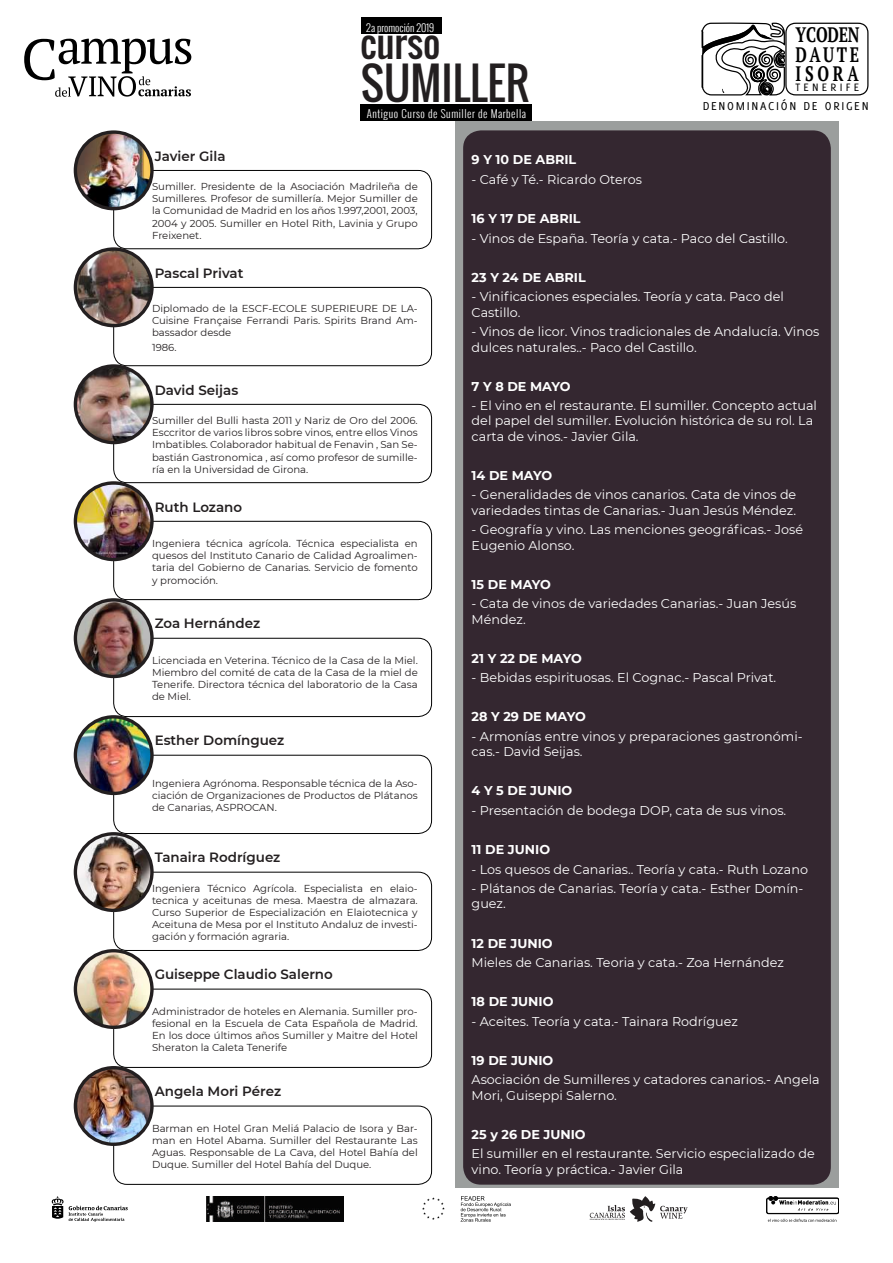
<style>
.page{position:relative;width:893px;height:1263px;background:#fff}
.page>*{position:absolute;margin:0;border:0;box-sizing:border-box;transform-origin:0 0}
.t1{font:43.2px "Oswald";color:#231f20}
.t2{font:37.35px "Oswald";color:#231f20}
.t3{font:700 20.85px/19.5px "PT Serif";letter-spacing:.16em;color:#000;text-align:justify;scale:.74 1}
.t4{font:600 13.5px "Montserrat";color:#231f20}
.t5{font:12.75px/15.3px "Montserrat";color:#fff}
.t6{font:700 12.75px "Montserrat";color:#fff}
.t7{font:12.6px "Delicious";letter-spacing:.135em;color:#000}
.t8{font:11.7px "Delicious";letter-spacing:.275em;color:#000}
.t9{font:300 10.65px "Oswald";letter-spacing:.05em;color:#fff}
.t10{font:300 10.35px "Oswald";color:#fff}
.t11{font:10.05px/12.1px "Montserrat";color:#231f20;text-align:justify}
</style>
<div class="page">
<div style="left:361px;top:17px;width:81px;height:16px;background:#000"></div>
<div style="left:361px;top:105px;width:171px;height:16px;background:#000"></div>
<svg style="left:24px;top:39px;width:167px;height:58px"></svg>
<svg style="left:702px;top:23px;width:167px;height:73px"></svg>
<svg style="left:590px;top:1196px;width:97px;height:26px"></svg>
<svg style="left:52px;top:1196px;width:76px;height:26px"></svg>
<img style="left:207px;top:1196px;width:136px;height:26px">
<svg style="left:422px;top:1197px;width:23px;height:23px"></svg>
<svg style="left:461px;top:1196px;width:50px;height:26px"></svg>
<svg style="left:766px;top:1196px;width:73px;height:26px"></svg>
<div style="left:455px;top:121px;width:384px;height:1066px;background:#9b9e9d"></div>
<div style="left:113px;top:170px;width:319px;height:79px;border:1px solid #000;border-radius:13px"></div>
<img style="left:75px;top:132px;width:77px;height:77px;border-radius:38px">
<div style="left:74px;top:130px;width:80px;height:80px;border:3px solid #231f20;border-radius:50%"></div>
<div style="left:113px;top:287px;width:319px;height:79px;border:1px solid #000;border-radius:13px"></div>
<img style="left:75px;top:249px;width:77px;height:77px;border-radius:38px">
<div style="left:74px;top:247px;width:80px;height:80px;border:3px solid #231f20;border-radius:50%"></div>
<div style="left:113px;top:404px;width:319px;height:79px;border:1px solid #000;border-radius:13px"></div>
<img style="left:75px;top:366px;width:77px;height:77px;border-radius:38px">
<div style="left:74px;top:364px;width:80px;height:80px;border:3px solid #231f20;border-radius:50%"></div>
<div style="left:113px;top:521px;width:319px;height:79px;border:1px solid #000;border-radius:13px"></div>
<img style="left:75px;top:483px;width:77px;height:76px;border-radius:38px">
<div style="left:74px;top:481px;width:80px;height:80px;border:3px solid #231f20;border-radius:50%"></div>
<div style="left:113px;top:638px;width:319px;height:79px;border:1px solid #000;border-radius:13px"></div>
<img style="left:75px;top:600px;width:77px;height:76px;border-radius:38px">
<div style="left:74px;top:598px;width:80px;height:80px;border:3px solid #231f20;border-radius:50%"></div>
<div style="left:113px;top:755px;width:319px;height:79px;border:1px solid #000;border-radius:13px"></div>
<img style="left:75px;top:717px;width:77px;height:76px;border-radius:38px">
<div style="left:74px;top:715px;width:80px;height:80px;border:3px solid #231f20;border-radius:50%"></div>
<div style="left:463px;top:130px;width:368px;height:1055px;background:#342730;border-radius:18px"></div>
<div style="left:113px;top:872px;width:319px;height:79px;border:1px solid #000;border-radius:13px"></div>
<img style="left:75px;top:834px;width:77px;height:76px;border-radius:38px">
<div style="left:74px;top:832px;width:80px;height:80px;border:3px solid #231f20;border-radius:50%"></div>
<div style="left:113px;top:1106px;width:319px;height:79px;border:1px solid #000;border-radius:13px"></div>
<img style="left:75px;top:1068px;width:77px;height:76px;border-radius:38px">
<div style="left:74px;top:1066px;width:80px;height:80px;border:3px solid #231f20;border-radius:50%"></div>
<div style="left:113px;top:989px;width:319px;height:79px;border:1px solid #000;border-radius:13px"></div>
<img style="left:75px;top:951px;width:77px;height:76px;border-radius:38px">
<div style="left:74px;top:949px;width:80px;height:80px;border:3px solid #231f20;border-radius:50%"></div>
<p class="t10" style="left:366px;top:20px;width:70px">2a promoción 2019</p>
<h2 class="t2" style="left:361px;top:15px;width:81px">curso</h2>
<h1 class="t1" style="left:361px;top:51px;width:170px">SUMILLER</h1>
<p class="t9" style="left:367px;top:105px;width:161px">Antiguo Curso de Sumiller de Marbella</p>
<h3 class="t3" style="left:795px;top:25px;width:88px">YCODEN DAUTE ISORA</h3>
<p class="t8" style="left:796px;top:81px;width:65px">TENERIFE</p>
<p class="t7" style="left:703px;top:99px;width:167px">DENOMINACIÓN DE ORIGEN</p>
<h3 class="t4" style="left:155px;top:146px;width:72px">Javier Gila</h3>
<p class="t11" style="left:152px;top:180px;width:267px">Sumiller. Presidente de la Asociación Madrileña de Sumilleres. Profesor de sumillería. Mejor Sumiller de la Comunidad de Madrid en los años 1.997,2001, 2003, 2004 y 2005. Sumiller en Hotel Rith, Lavinia y Grupo Freixenet.</p>
<h3 class="t4" style="left:155px;top:263px;width:90px">Pascal Privat</h3>
<p class="t11" style="left:152px;top:302px;width:267px">Diplomado de la ESCF-ECOLE SUPERIEURE DE LA-Cuisine Française Ferrandi Paris. Spirits Brand Am&shy;bassador desde</p>
<p class="t11" style="left:152px;top:341px;width:26px">1986.</p>
<h3 class="t4" style="left:155px;top:380px;width:85px">David Seijas</h3>
<p class="t11" style="left:152px;top:414px;width:267px">Sumiller del Bulli hasta 2011 y Nariz de Oro del 2006.<br>Esccritor de varios libros sobre vinos, entre ellos Vinos Imbatibles. Colaborador habitual de Fenavin , San Se&shy;bastián Gastronomica , así como profesor de sumille&shy;ría en la Universidad de Girona.</p>
<h3 class="t4" style="left:155px;top:497px;width:89px">Ruth Lozano</h3>
<p class="t11" style="left:152px;top:537px;width:267px">Ingeniera técnica agrícola. Técnica especialista en quesos del Instituto Canario de Calidad Agroalimen&shy;taria del Gobierno de Canarias. Servicio de fomento y promoción.</p>
<h3 class="t4" style="left:155px;top:614px;width:107px">Zoa Hernández</h3>
<p class="t11" style="left:152px;top:654px;width:267px">Licenciada en Veterina. Técnico de la Casa de la Miel.<br>Miembro del comité de cata de la Casa de la miel de Tenerife. Directora técnica del laboratorio de la Casa de Miel.</p>
<h3 class="t4" style="left:155px;top:731px;width:131px">Esther Domínguez</h3>
<p class="t11" style="left:152px;top:777px;width:267px">Ingeniera Agrónoma. Responsable técnica de la Aso&shy;ciación de Organizaciones de Productos de Plátanos de Canarias, ASPROCAN.</p>
<h3 class="t4" style="left:155px;top:848px;width:127px">Tanaira Rodríguez</h3>
<p class="t11" style="left:152px;top:882px;width:267px">Ingeniera Técnico Agrícola. Especialista en elaio&shy;tecnica y aceitunas de mesa. Maestra de almazara.<br>Curso Superior de Especialización en Elaiotecnica y Aceituna de Mesa por el Instituto Andaluz de investi&shy;gación y formación agraria.</p>
<h3 class="t4" style="left:155px;top:965px;width:180px">Guiseppe Claudio Salerno</h3>
<p class="t11" style="left:152px;top:1005px;width:267px">Administrador de hoteles en Alemania. Sumiller pro&shy;fesional en la Escuela de Cata Española de Madrid.<br>En los doce últimos años Sumiller y Maitre del Hotel Sheraton la Caleta Tenerife</p>
<h3 class="t4" style="left:155px;top:1082px;width:128px">Angela Mori Pérez</h3>
<p class="t11" style="left:152px;top:1122px;width:267px">Barman en Hotel Gran Meliá Palacio de Isora y Bar&shy;man en Hotel Abama. Sumiller del Restaurante Las Aguas. Responsable de La Cava, del Hotel Bahía del Duque. Sumiller del Hotel Bahía del Duque.</p>
<p class="t6" style="left:472px;top:151px;width:106px">9 Y 10 DE ABRIL</p>
<p class="t5" style="left:472px;top:171px;width:172px">- Café y Té.- Ricardo Oteros</p>
<p class="t6" style="left:472px;top:209px;width:110px">16 Y 17 DE ABRIL</p>
<p class="t5" style="left:472px;top:230px;width:318px">- Vinos de España. Teoría y cata.- Paco del Castillo.</p>
<p class="t6" style="left:472px;top:268px;width:116px">23 Y 24 DE ABRIL</p>
<p class="t5" style="left:472px;top:289px;width:314px">- Vinificaciones especiales. Teoría y cata. Paco del<br>Castillo.</p>
<p class="t5" style="left:472px;top:324px;width:349px">- Vinos de licor. Vinos tradicionales de Andalucía. Vinos dulces naturales..- Paco del Castillo.</p>
<p class="t6" style="left:472px;top:377px;width:100px">7 Y 8 DE MAYO</p>
<p class="t5" style="left:472px;top:398px;width:347px">- El vino en el restaurante. El sumiller. Concepto actual del papel del sumiller. Evolución histórica de su rol. La carta de vinos.- Javier Gila.</p>
<p class="t6" style="left:472px;top:466px;width:82px">14 DE MAYO</p>
<p class="t5" style="left:472px;top:487px;width:326px">- Generalidades de vinos canarios. Cata de vinos de variedades tintas de Canarias.- Juan Jesús Méndez.</p>
<p class="t5" style="left:472px;top:522px;width:333px">- Geografía y vino. Las menciones geográficas.- José<br>Eugenio Alonso.</p>
<p class="t6" style="left:472px;top:575px;width:81px">15 DE MAYO</p>
<p class="t5" style="left:472px;top:596px;width:326px">- Cata de vinos de variedades Canarias.- Juan Jesús<br>Méndez.</p>
<p class="t6" style="left:472px;top:649px;width:112px">21 Y 22 DE MAYO</p>
<p class="t5" style="left:472px;top:670px;width:306px">- Bebidas espirituosas. El Cognac.- Pascal Privat.</p>
<p class="t6" style="left:472px;top:708px;width:116px">28 Y 29 DE MAYO</p>
<p class="t5" style="left:472px;top:728px;width:332px">- Armonías entre vinos y preparaciones gastronómi&shy;cas.- David Seijas.</p>
<p class="t6" style="left:472px;top:781px;width:102px">4 Y 5 DE JUNIO</p>
<p class="t5" style="left:472px;top:802px;width:316px">- Presentación de bodega DOP, cata de sus vinos.</p>
<p class="t6" style="left:472px;top:840px;width:80px">11 DE JUNIO</p>
<p class="t5" style="left:472px;top:861px;width:338px">- Los quesos de Canarias.. Teoría y cata.- Ruth Lozano</p>
<p class="t5" style="left:472px;top:880px;width:333px">- Plátanos de Canarias. Teoría y cata.- Esther Domín&shy;guez.</p>
<p class="t6" style="left:472px;top:934px;width:83px">12 DE JUNIO</p>
<p class="t5" style="left:472px;top:954px;width:314px">Mieles de Canarias. Teoria y cata.- Zoa Hernández</p>
<p class="t6" style="left:472px;top:992px;width:83px">18 DE JUNIO</p>
<p class="t5" style="left:472px;top:1013px;width:268px">- Aceites. Teoría y cata.- Tainara Rodríguez</p>
<p class="t6" style="left:472px;top:1051px;width:83px">19 DE JUNIO</p>
<p class="t5" style="left:472px;top:1072px;width:349px">Asociación de Sumilleres y catadores canarios.- Angela<br>Mori, Guiseppi Salerno.</p>
<p class="t6" style="left:472px;top:1125px;width:116px">25 y 26 DE JUNIO</p>
<p class="t5" style="left:472px;top:1146px;width:345px">El sumiller en el restaurante. Servicio especializado de vino. Teoría y práctica.- Javier Gila</p>
</div>
